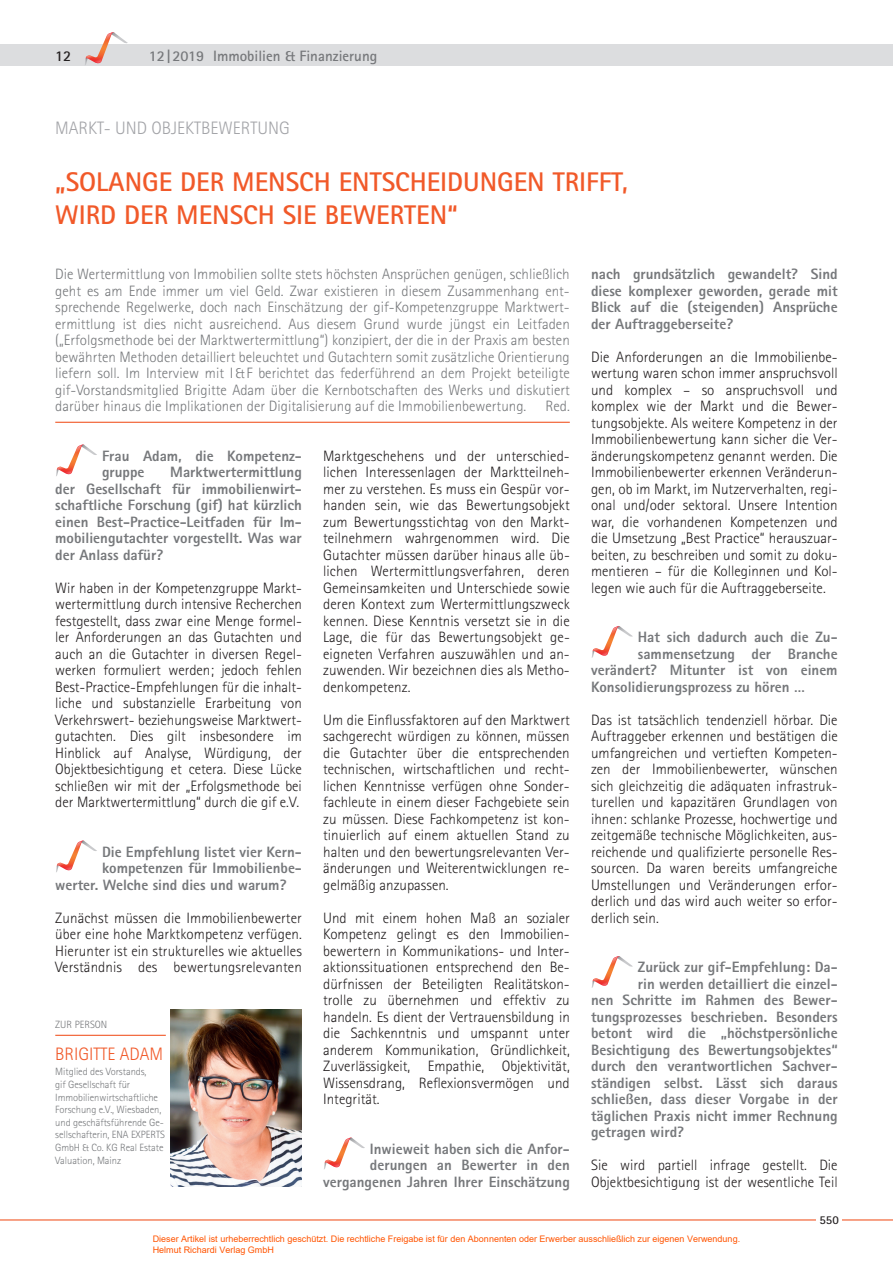
<style>
.page{position:relative;width:893px;height:1263px;background:#fff}
.page>*{position:absolute;margin:0;border:0;box-sizing:border-box;transform-origin:0 0}
.t1{font:700 27px/33px "Rotis Sans Serif";color:#f15929}
.t2{font:300 18px "Rotis Sans Serif";color:#a3a4a8}
.t3{font:300 18px "Rotis Sans Serif";color:#f15929}
.t4{font:300 15px/16.5px "Rotis Sans Serif";color:#231f20;text-align:justify}
.t5{font:800 15px/16.5px "Rotis Sans Serif";color:#76787b;text-align:justify}
.t6{font:300 15px/16.5px "Rotis Sans Serif";color:#76787b;text-align:justify}
.t7{font:700 15px "Rotis Sans Serif";color:#76787b}
.t8{font:700 15px "Rotis Sans Serif";color:#231f20}
.t9{font:700 12px "Rotis Sans Serif";color:#231f20}
.t10{font:300 10.5px/12.6px "Rotis Sans Serif";letter-spacing:-.005em;color:#76787b}
.t11{font:9px/10.8px "Arial";color:#ff5400}
</style>
<div class="page">
<div style="left:0;top:45px;width:893px;height:21px;background:#dcdddf"></div>
<svg style="left:85px;top:32px;width:43px;height:33px"></svg>
<hr style="left:0;top:1219px;width:893px;height:1px;background:#f15929">
<div style="left:816px;top:1214px;width:26px;height:13px;background:#fff"></div>
<hr style="left:55px;top:422px;width:515px;height:1px;background:#f15929">
<svg style="left:56px;top:444px;width:41px;height:32px"></svg>
<svg style="left:56px;top:840px;width:41px;height:32px"></svg>
<svg style="left:324px;top:1137px;width:41px;height:32px"></svg>
<svg style="left:592px;top:626px;width:41px;height:32px"></svg>
<svg style="left:592px;top:956px;width:41px;height:32px"></svg>
<img style="left:170px;top:1010px;width:132px;height:176px">
<hr style="left:55px;top:1035px;width:111px;height:1px;background:#f15929">
<p class="t8" style="left:55px;top:46px;width:18px">12</p>
<p class="t7" style="left:149px;top:46px;width:230px">12|2019 Immobilien &amp; Finanzierung</p>
<p class="t2" style="left:55px;top:117px;width:236px">MARKT- UND OBJEKTBEWERTUNG</p>
<h1 class="t1" style="left:55px;top:165px;width:574px">„SOLANGE DER MENSCH ENTSCHEIDUNGEN TRIFFT,<br>WIRD DER MENSCH SIE BEWERTEN“</h1>
<p class="t6" style="left:55px;top:266px;width:516px">Die Wertermittlung von Immobilien sollte stets höchsten Ansprüchen genügen, schließlich geht es am Ende immer um viel Geld. Zwar existieren in diesem Zusammenhang ent&shy;sprechende Regelwerke, doch nach Einschätzung der gif-Kompetenzgruppe Marktwert&shy;ermittlung ist dies nicht ausreichend. Aus diesem Grund wurde jüngst ein Leitfaden („Erfolgsmethode bei der Marktwertermittlung“) konzipiert, der die in der Praxis am besten bewährten Methoden detailliert beleuchtet und Gutachtern somit zusätzliche Orientierung liefern soll. Im Interview mit I&amp;F berichtet das federführend an dem Projekt beteiligte gif-Vorstandsmitglied Brigitte Adam über die Kernbotschaften des Werks und diskutiert darüber hinaus die Implikationen der Digitalisierung auf die Immobilienbewertung.</p>
<p class="t6" style="left:545px;top:398px;width:26px">Red.</p>
<p class="t5" style="left:102px;top:447px;width:201px">Frau Adam, die Kompetenz&shy;gruppe</p>
<p class="t5" style="left:55px;top:464px;width:248px;text-indent:115px">Marktwertermittlung der Gesellschaft für immobilienwirt&shy;schaftliche Forschung (gif) hat kürzlich einen Best-Practice-Leitfaden für Im&shy;mobiliengutachter vorgestellt. Was war der Anlass dafür?</p>
<p class="t4" style="left:55px;top:579px;width:248px">Wir haben in der Kompetenzgruppe Markt&shy;wertermittlung durch intensive Recherchen festgestellt, dass zwar eine Menge formel&shy;ler Anforderungen an das Gutachten und auch an die Gutachter in diversen Regel&shy;werken formuliert werden; jedoch fehlen Best-Practice-Empfehlungen für die inhalt&shy;liche und substanzielle Erarbeitung von Verkehrswert- beziehungsweise Marktwert&shy;gutachten. Dies gilt insbesondere im Hinblick auf Analyse, Würdigung, der Objektbesichtigung et cetera. Diese Lücke schließen wir mit der „Erfolgsmethode bei der Marktwertermittlung“ durch die gif e.V.</p>
<p class="t5" style="left:102px;top:843px;width:201px">Die Empfehlung listet vier Kern-</p>
<p class="t5" style="left:102px;top:860px;width:201px">kompetenzen für Immobilienbe-</p>
<p class="t5" style="left:55px;top:876px;width:233px">werter. Welche sind dies und warum?</p>
<p class="t4" style="left:55px;top:909px;width:248px">Zunächst müssen die Immobilienbewerter über eine hohe Marktkompetenz verfügen.<br>Hierunter ist ein strukturelles wie aktuelles Verständnis des bewertungsrelevanten</p>
<p class="t10" style="left:55px;top:1018px;width:54px">ZUR PERSON</p>
<p class="t10" style="left:55px;top:1065px;width:111px">Mitglied des Vorstands,<br>gif Gesellschaft für<br>Immobilienwirtschaftliche<br>Forschung e.V., Wiesbaden, und geschäftsführende Ge&shy;sellschafterin, ENA EXPERTS<br>GmbH &amp; Co. KG Real Estate<br>Valuation, Mainz</p>
<p class="t3" style="left:55px;top:1043px;width:110px">BRIGITTE ADAM</p>
<p class="t4" style="left:323px;top:447px;width:248px">Marktgeschehens und der unterschied&shy;lichen Interessenlagen der Marktteilneh&shy;mer zu verstehen. Es muss ein Gespür vor&shy;handen sein, wie das Bewertungsobjekt zum Bewertungsstichtag von den Markt&shy;teilnehmern wahrgenommen wird. Die Gutachter müssen darüber hinaus alle üb&shy;lichen Wertermittlungsverfahren, deren Gemeinsamkeiten und Unterschiede sowie deren Kontext zum Wertermittlungszweck kennen. Diese Kenntnis versetzt sie in die Lage, die für das Bewertungsobjekt ge&shy;eigneten Verfahren auszuwählen und an&shy;zuwenden. Wir bezeichnen dies als Metho&shy;denkompetenz.</p>
<p class="t4" style="left:323px;top:711px;width:248px">Um die Einflussfaktoren auf den Marktwert sachgerecht würdigen zu können, müssen die Gutachter über die entsprechenden technischen, wirtschaftlichen und recht&shy;lichen Kenntnisse verfügen ohne Sonder&shy;fachleute in einem dieser Fachgebiete sein zu müssen. Diese Fachkompetenz ist kon&shy;tinuierlich auf einem aktuellen Stand zu halten und den bewertungsrelevanten Ver&shy;änderungen und Weiterentwicklungen re&shy;gelmäßig anzupassen.</p>
<p class="t4" style="left:323px;top:909px;width:248px">Und mit einem hohen Maß an sozialer Kompetenz gelingt es den Immobilien&shy;bewertern in Kommunikations- und Inter&shy;aktionssituationen entsprechend den Be&shy;dürfnissen der Beteiligten Realitätskon&shy;trolle zu übernehmen und effektiv zu handeln. Es dient der Vertrauensbildung in die Sachkenntnis und umspannt unter anderem Kommunikation, Gründlichkeit, Zuverlässigkeit, Empathie, Objektivität, Wissensdrang, Reflexionsvermögen und Integrität.</p>
<p class="t5" style="left:323px;top:1140px;width:248px;text-align:right">Inwieweit haben sich die Anfor&shy;derungen an Bewerter in den vergangenen Jahren Ihrer Einschätzung</p>
<p class="t5" style="left:591px;top:266px;width:248px">nach grundsätzlich gewandelt? Sind diese komplexer geworden, gerade mit Blick auf die (steigenden) Ansprüche der Auftraggeberseite?</p>
<p class="t4" style="left:591px;top:348px;width:248px">Die Anforderungen an die Immobilienbe&shy;wertung waren schon immer anspruchsvoll und komplex – so anspruchsvoll und komplex wie der Markt und die Bewer&shy;tungsobjekte. Als weitere Kompetenz in der Immobilienbewertung kann sicher die Ver&shy;änderungskompetenz genannt werden. Die Immobilienbewerter erkennen Veränderun&shy;gen, ob im Markt, im Nutzerverhalten, regi&shy;onal und/oder sektoral. Unsere Intention war, die vorhandenen Kompetenzen und die Umsetzung „Best Practice“ herauszuar&shy;beiten, zu beschreiben und somit zu doku&shy;mentieren – für die Kolleginnen und Kol&shy;legen wie auch für die Auftraggeberseite.</p>
<p class="t5" style="left:638px;top:629px;width:201px">Hat sich dadurch auch die Zu-</p>
<p class="t5" style="left:638px;top:645px;width:201px">sammensetzung der Branche</p>
<p class="t5" style="left:591px;top:662px;width:248px">verändert? Mitunter ist von einem</p>
<p class="t5" style="left:591px;top:678px;width:215px">Konsolidierungsprozess zu hören …</p>
<p class="t4" style="left:591px;top:711px;width:248px">Das ist tatsächlich tendenziell hörbar. Die Auftraggeber erkennen und bestätigen die umfangreichen und vertieften Kompeten&shy;zen der Immobilienbewerter, wünschen sich gleichzeitig die adäquaten infrastruk&shy;turellen und kapazitären Grundlagen von ihnen: schlanke Prozesse, hochwertige und zeitgemäße technische Möglichkeiten, aus&shy;reichende und qualifizierte personelle Res&shy;sourcen. Da waren bereits umfangreiche Umstellungen und Veränderungen erfor&shy;derlich und das wird auch weiter so erfor&shy;derlich sein.</p>
<p class="t5" style="left:638px;top:959px;width:201px">Zurück zur gif-Empfehlung: Da-</p>
<p class="t5" style="left:638px;top:975px;width:201px">rin werden detailliert die einzel-</p>
<p class="t5" style="left:591px;top:992px;width:248px">nen Schritte im Rahmen des Bewer-</p>
<p class="t5" style="left:591px;top:1008px;width:248px">tungsprozesses beschrieben. Besonders</p>
<p class="t5" style="left:591px;top:1025px;width:248px">betont wird die „höchstpersönliche</p>
<p class="t5" style="left:591px;top:1041px;width:248px">Besichtigung des Bewertungsobjektes“</p>
<p class="t5" style="left:591px;top:1058px;width:248px">durch den verantwortlichen Sachver-</p>
<p class="t5" style="left:591px;top:1074px;width:248px">ständigen selbst. Lässt sich daraus</p>
<p class="t5" style="left:591px;top:1091px;width:248px">schließen, dass dieser Vorgabe in der</p>
<p class="t5" style="left:591px;top:1107px;width:248px">täglichen Praxis nicht immer Rechnung</p>
<p class="t5" style="left:591px;top:1124px;width:95px">getragen wird?</p>
<p class="t4" style="left:591px;top:1157px;width:248px">Sie wird partiell infrage gestellt. Die<br>Objektbesichtigung ist der wesentliche Teil</p>
<p class="t9" style="left:819px;top:1212px;width:21px">550</p>
<p class="t11" style="left:153px;top:1233px;width:589px">Dieser Artikel ist urheberrechtlich geschützt. Die rechtliche Freigabe ist für den Abonnenten oder Erwerber ausschließlich zur eigenen Verwendung.<br>Helmut Richardi Verlag GmbH</p>
</div>
